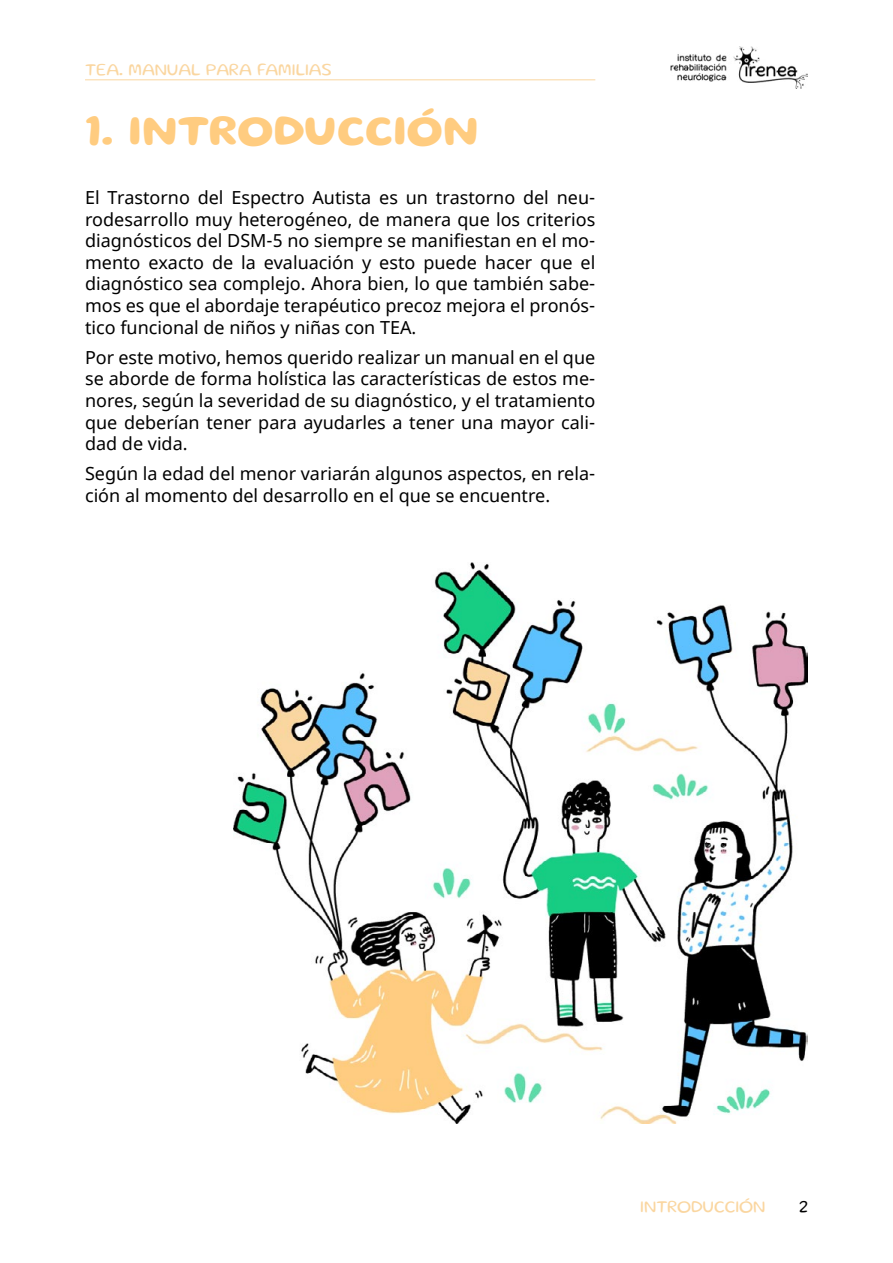
<style>
.page{position:relative;width:893px;height:1263px;background:#fff}
.page>*{position:absolute;margin:0;border:0;box-sizing:border-box;transform-origin:0 0}
.t1{font:100 45px "Gluten";color:#ffcc80}
.t2{font:18px/21.6px "Noto Sans";color:#000;text-align:justify}
.t3{font:100 18px "Gluten";color:#fad6a0}
.t4{font:100 18px "Gluten";color:#000}
</style>
<div class="page">
<hr style="left:85px;top:80px;width:510px;height:1px;background:#fad6a0">
<img style="left:670px;top:46px;width:138px;height:43px">
<img style="left:234px;top:562px;width:574px;height:561px">
<p class="t3" style="left:85px;top:57px;width:248px">TEA. MANUAL PARA FAMILIAS</p>
<h1 class="t1" style="left:85px;top:99px;width:395px">1. INTRODUCCIÓN</h1>
<p class="t2" style="left:85px;top:187px;width:512px">El Trastorno del Espectro Autista es un trastorno del neu&shy;rodesarrollo muy heterogéneo, de manera que los criterios diagnósticos del DSM-5 no siempre se manifiestan en el mo&shy;mento exacto de la evaluación y esto puede hacer que el diagnóstico sea complejo. Ahora bien, lo que también sabe&shy;mos es que el abordaje terapéutico precoz mejora el pronós&shy;tico funcional de niños y niñas con TEA.</p>
<p class="t2" style="left:85px;top:347px;width:512px">Por este motivo, hemos querido realizar un manual en el que se aborde de forma holística las características de estos me&shy;nores, según la severidad de su diagnóstico, y el tratamiento que deberían tener para ayudarles a tener una mayor cali&shy;dad de vida.</p>
<p class="t2" style="left:85px;top:464px;width:512px">Según la edad del menor variarán algunos aspectos, en rela&shy;ción al momento del desarrollo en el que se encuentre.</p>
<p class="t3" style="left:640px;top:1194px;width:127px">INTRODUCCIÓN</p>
<p class="t4" style="left:799px;top:1194px;width:10px">2</p>
</div>
